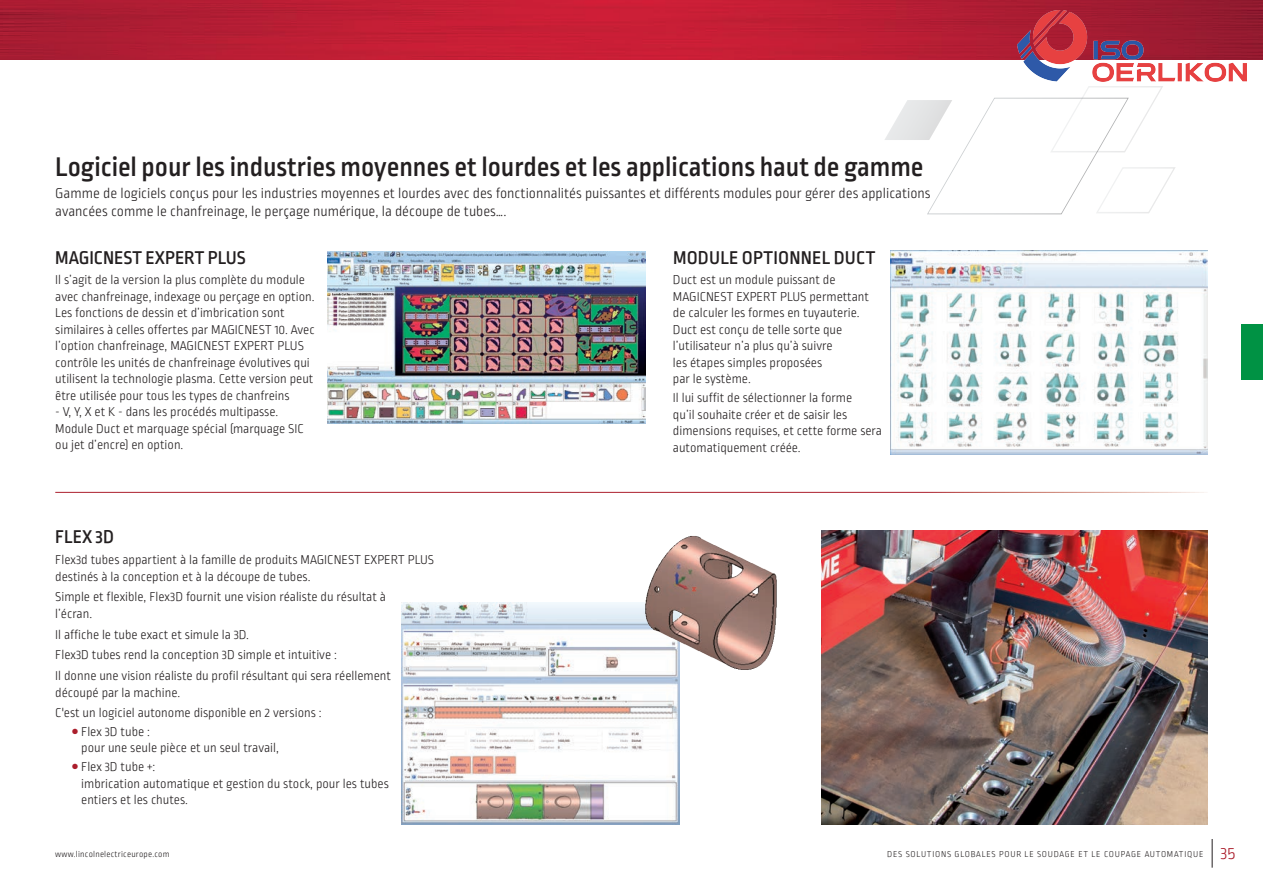
<style>
.page{position:relative;width:1263px;height:893px;background:#fff}
.page>*{position:absolute;margin:0;border:0;box-sizing:border-box;transform-origin:0 0}
.t1{font:500 28.5px "Ropa Sans Pro";color:#231f20}
.t2{font:500 19.5px "Ropa Sans Pro";color:#231f20}
.t3{font:300 15px/18px "Ropa Sans Pro";color:#231f20}
.t4{font:300 13.5px/16.5px "Ropa Sans Pro";color:#231f20}
.t5{font:300 9px "Ropa Sans Pro";letter-spacing:.08em;color:#231f20}
.t6{font:300 9px "Ropa Sans Pro";letter-spacing:.025em;color:#231f20}
.s1{font-size:18px;color:#ab1e2c}
</style>
<div class="page">
<svg style="left:885px;top:86px;width:290px;height:129px"></svg>
<img style="left:0;top:0;width:1263px;height:60px">
<div style="left:1242px;top:324px;width:21px;height:56px;background:#009244"></div>
<img style="left:327px;top:251px;width:318px;height:172px">
<img style="left:890px;top:251px;width:318px;height:203px">
<img style="left:401px;top:603px;width:278px;height:222px">
<img style="left:645px;top:536px;width:45px;height:78px">
<img style="left:822px;top:530px;width:386px;height:295px">
<svg style="left:1212px;top:839px;width:1px;height:29px"></svg>
<img style="left:1017px;top:10px;width:229px;height:72px">
<h1 class="t1" style="left:55px;top:151px;width:870px">Logiciel pour les industries moyennes et lourdes et les applications haut de gamme</h1>
<p class="t3" style="left:55px;top:185px;width:877px">Gamme de logiciels conçus pour les industries moyennes et lourdes avec des fonctionnalités puissantes et différents modules pour gérer des applications avancées comme le chanfreinage, le perçage numérique, la découpe de tubes….</p>
<h2 class="t2" style="left:55px;top:247px;width:192px">MAGICNEST EXPERT PLUS</h2>
<p class="t4" style="left:55px;top:273px;width:261px">Il s’agit de la version la plus complète du module avec chanfreinage, indexage ou perçage en option.<br>Les fonctions de dessin et d’imbrication sont similaires à celles offertes par MAGICNEST 10. Avec l’option chanfreinage, MAGICNEST EXPERT PLUS contrôle les unités de chanfreinage évolutives qui utilisent la technologie plasma. Cette version peut être utilisée pour tous les types de chanfreins</p>
<p class="t4" style="left:55px;top:405px;width:250px">- V, Y, X et K - dans les procédés multipasse.<br>Module Duct et marquage spécial (marquage SIC ou jet d’encre) en option.</p>
<h2 class="t2" style="left:55px;top:526px;width:60px">FLEX 3D</h2>
<p class="t4" style="left:55px;top:552px;width:380px">Flex3d tubes appartient à la famille de produits MAGICNEST EXPERT PLUS destinés à la conception et à la découpe de tubes.</p>
<p class="t4" style="left:55px;top:589px;width:332px">Simple et flexible, Flex3D fournit une vision réaliste du résultat à l’écran.</p>
<p class="t4" style="left:55px;top:625px;width:337px;line-height:20.7px">Il affiche le tube exact et simule la 3D.<br>Flex3D tubes rend la conception 3D simple et intuitive :<br>Il donne une vision réaliste du profil résultant qui sera réellement</p>
<p class="t4" style="left:55px;top:683px;width:268px;line-height:20.7px">découpé par la machine.<br>C'est un logiciel autonome disponible en 2 versions :</p>
<p class="t4" style="left:81px;top:724px;width:199px;text-indent:-9px"><sup>●</sup> Flex 3D tube :<br>pour une seule pièce et un seul travail,</p>
<p class="t4" style="left:81px;top:759px;width:309px;text-indent:-9px"><sup>●</sup> Flex 3D tube +:<br>imbrication automatique et gestion du stock, pour les tubes entiers et les chutes.</p>
<h2 class="t2" style="left:673px;top:247px;width:204px">MODULE OPTIONNEL DUCT</h2>
<p class="t4" style="left:673px;top:273px;width:198px">Duct est un module puissant de<br>MAGICNEST EXPERT PLUS permettant de calculer les formes en tuyauterie.<br>Duct est conçu de telle sorte que l’utilisateur n’a plus qu’à suivre<br>les étapes simples proposées<br>par le système.</p>
<p class="t4" style="left:673px;top:390px;width:211px">Il lui suffit de sélectionner la forme<br>qu’il souhaite créer et de saisir les dimensions requises, et cette forme sera automatiquement créée.</p>
<p class="t6" style="left:55px;top:850px;width:116px">www.lincolnelectriceurope.com</p>
<p class="t5" style="left:887px;top:850px;width:349px">DES SOLUTIONS GLOBALES POUR LE SOUDAGE ET LE COUPAGE AUTOMATIQUE <span class="s1">35</span></p>
</div>
